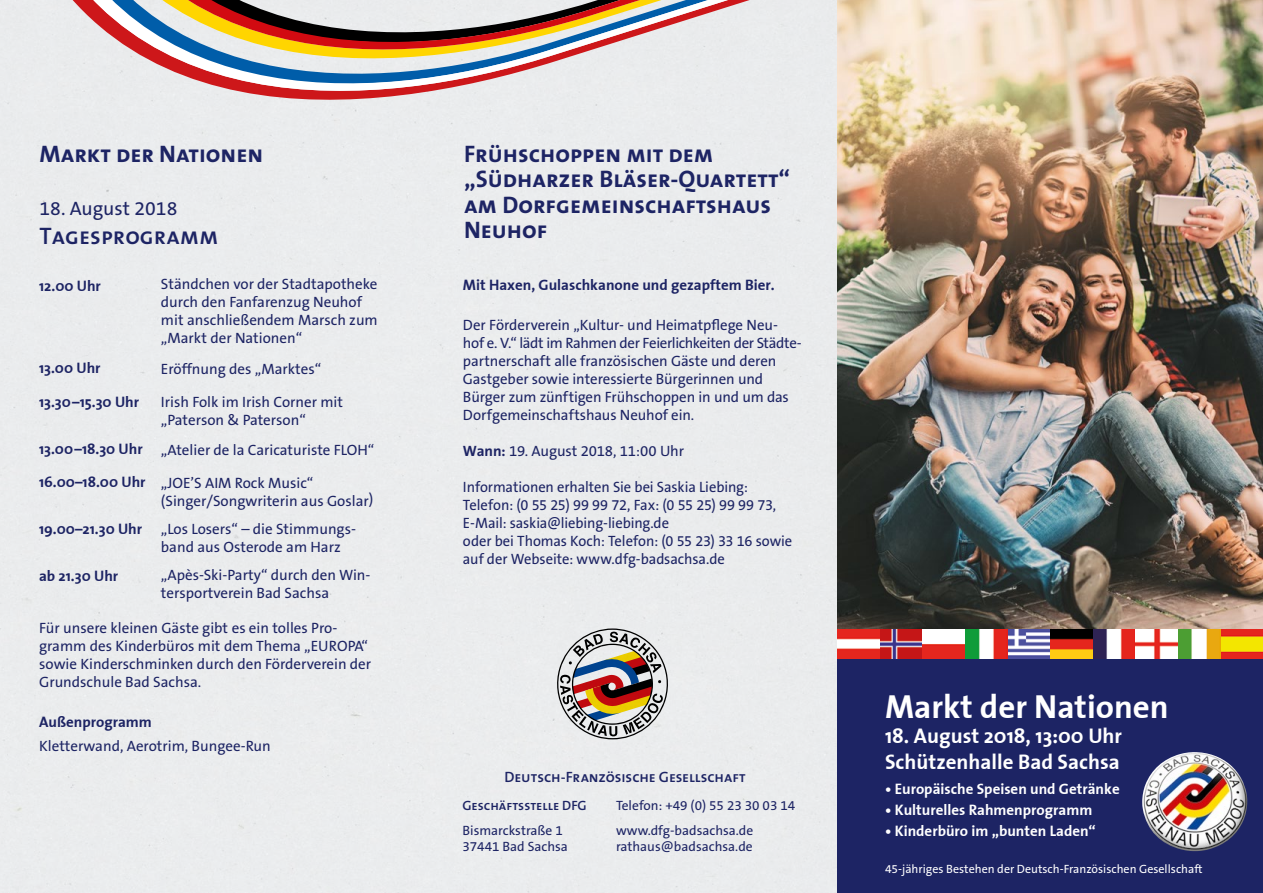
<style>
.page{position:relative;width:1263px;height:893px;background:#fff}
.page>*{position:absolute;margin:0;border:0;box-sizing:border-box;transform-origin:0 0}
.t1{font:33px "The Sans Bold Plain";color:#fff}
.t2{font:24px/25.5px "The Sans Bold Bold Caps 4";color:#1d2464}
.t3{font:24px "The Sans Semi Bold Semi Bold Caps 3";color:#1d2464}
.t4{font:21px/25.2px "The Sans Bold Plain";color:#fff}
.t5{font:19.5px "The Sans B5 Plain";color:#1d2464}
.t6{font:15px/18px "The Sans B5 Plain";color:#1d2464}
.t7{font:15px "The Sans Bold Plain";color:#1d2464}
.t8{font:15px "The Sans Bold Plain";color:#fff}
.t9{font:15px "The Sans Semi Bold Semi Bold Caps 3";letter-spacing:-.005em;color:#1d2464}
.t10{font:13.5px/16.2px "The Sans B5 Plain";color:#1d2464}
.t11{font:13.5px "The Sans Semi Bold Semi Bold Caps 3";color:#1d2464}
.t12{font:12px "The Sans B5 Plain";color:#fff}
.s1{font-family:"The Sans Bold Plain"}
.s2{font-family:"The Sans B7";font-weight:700}
</style>
<div class="page">
<div style="left:0;top:145px;width:838px;height:748px;background:#eaeced"></div>
<img style="left:838px;top:0;width:425px;height:630px">
<div style="left:838px;top:656px;width:425px;height:237px;background:#1d2464"></div>
<svg style="left:0;top:0;width:923px;height:145px;background:#e7e6e2"></svg>
<svg style="left:3px;top:0;width:912px;height:135px;background:#e9e9e6"></svg>
<svg style="left:31px;top:0;width:935px;height:103px;background:#e9ddda"></svg>
<svg style="left:46px;top:0;width:912px;height:94px;background:#d1c0b8"></svg>
<svg style="left:557px;top:628px;width:111px;height:111px;background:#ac9e97"></svg>
<img style="left:838px;top:630px;width:425px;height:28px">
<img style="left:1142px;top:752px;width:105px;height:99px">
<h2 class="t2" style="left:40px;top:140px;width:225px">Markt der Nationen</h2>
<h3 class="t5" style="left:40px;top:198px;width:139px">18. August 2018</h3>
<h2 class="t3" style="left:40px;top:216px;width:181px">Tagesprogramm</h2>
<p class="t7" style="left:39px;top:273px;width:63px">12.00 Uhr</p>
<p class="t6" style="left:161px;top:275px;width:218px">Ständchen vor der Stadtapotheke durch den Fanfarenzug Neuhof mit anschließendem Marsch zum „Markt der Nationen“</p>
<p class="t7" style="left:39px;top:355px;width:63px">13.00 Uhr</p>
<p class="t6" style="left:161px;top:360px;width:162px">Eröffnung des „Marktes“</p>
<p class="t7" style="left:39px;top:390px;width:101px">13.30–15.30 Uhr</p>
<p class="t6" style="left:161px;top:393px;width:184px">Irish Folk im Irish Corner mit „Paterson &amp; Paterson“</p>
<p class="t6" style="left:39px;top:434px;width:337px;line-height:32.8px"><span class="s1">13.00–18.30 Uhr</span> „Atelier de la Caricaturiste FLOH“<br><span class="s1">16.00–18.00 Uhr</span> „JOE’S AIM Rock Music“</p>
<p class="t6" style="left:161px;top:492px;width:214px">(Singer/Songwriterin aus Goslar)</p>
<p class="t7" style="left:39px;top:517px;width:105px">19.00–21.30 Uhr</p>
<p class="t6" style="left:161px;top:520px;width:197px">„Los Losers“ – die Stimmungs&shy;band aus Osterode am Harz</p>
<p class="t7" style="left:39px;top:563px;width:81px">ab 21.30 Uhr</p>
<p class="t6" style="left:161px;top:566px;width:211px">„Apès-Ski-Party“ durch den Win&shy;tersportverein Bad Sachsa</p>
<p class="t6" style="left:39px;top:619px;width:334px">Für unsere kleinen Gäste gibt es ein tolles Pro&shy;gramm des Kinderbüros mit dem Thema „EUROPA“ sowie Kinderschminken durch den Förderverein der Grundschule Bad Sachsa.</p>
<p class="t7" style="left:39px;top:709px;width:114px">Außenprogramm</p>
<p class="t6" style="left:39px;top:738px;width:233px">Kletterwand, Aerotrim, Bungee-Run</p>
<h2 class="t2" style="left:464px;top:140px;width:328px">Frühschoppen mit dem „Südharzer Bläser-Quartett“ am Dorfgemeinschaftshaus<br>Neuhof</h2>
<p class="t7" style="left:463px;top:272px;width:313px">Mit Haxen, Gulaschkanone und gezapftem Bier.</p>
<p class="t6" style="left:463px;top:316px;width:340px">Der Förderverein „Kultur- und Heimatpflege Neu&shy;hof e. V.“ lädt im Rahmen der Feierlichkeiten der Städte&shy;partnerschaft alle französischen Gäste und deren Gastgeber sowie interessierte Bürgerinnen und Bürger zum zünftigen Frühschoppen in und um das Dorfgemeinschaftshaus Neuhof ein.</p>
<p class="t6" style="left:463px;top:442px;width:223px"><span class="s2">Wann:</span> 19. August 2018, 11:00 Uhr</p>
<p class="t6" style="left:463px;top:478px;width:331px">Informationen erhalten Sie bei Saskia Liebing:<br>Telefon: (0 55 25) 99 99 72, Fax: (0 55 25) 99 99 73, E-Mail: saskia@liebing-liebing.de<br>oder bei Thomas Koch: Telefon: (0 55 23) 33 16 sowie auf der Webseite: www.dfg-badsachsa.de</p>
<p class="t9" style="left:504px;top:764px;width:243px">Deutsch-Französische Gesellschaft</p>
<p class="t11" style="left:462px;top:794px;width:126px">Geschäftsstelle DFG</p>
<p class="t10" style="left:462px;top:822px;width:107px">Bismarckstraße 1<br>37441 Bad Sachsa</p>
<p class="t10" style="left:616px;top:793px;width:181px;line-height:24.8px">Telefon: +49 (0) 55 23 30 03 14 www.dfg-badsachsa.de</p>
<p class="t10" style="left:616px;top:839px;width:138px">rathaus@badsachsa.de</p>
<h1 class="t1" style="left:885px;top:679px;width:285px">Markt der Nationen</h1>
<h3 class="t4" style="left:885px;top:723px;width:239px">18. August 2018, 13:00 Uhr<br>Schützenhalle Bad Sachsa</h3>
<p class="t8" style="left:885px;top:776px;width:236px">• Europäische Speisen und Getränke</p>
<p class="t8" style="left:885px;top:797px;width:209px">• Kulturelles Rahmenprogramm</p>
<p class="t8" style="left:885px;top:818px;width:212px">• Kinderbüro im „bunten Laden“</p>
<p class="t12" style="left:885px;top:862px;width:319px">45-jähriges Bestehen der Deutsch-Französischen Gesellschaft</p>
</div>
